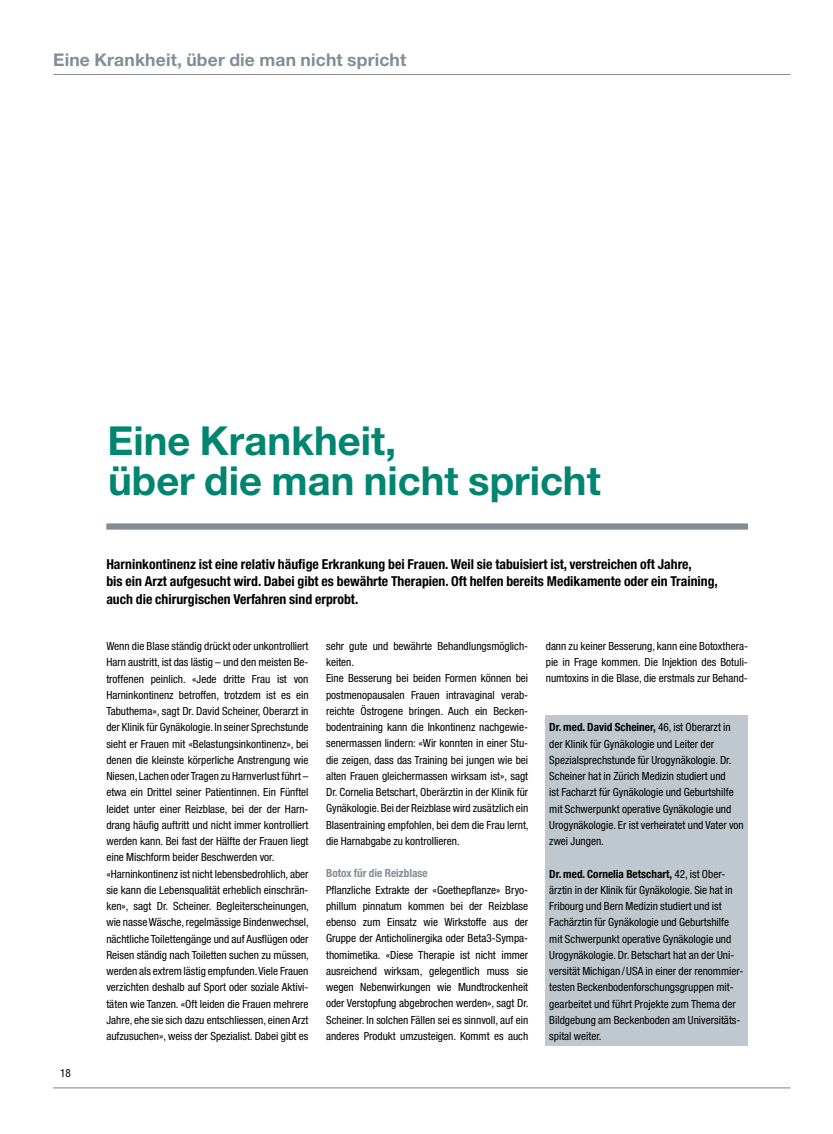
<style>
.page{position:relative;width:833px;height:1134px;background:#fff}
.page>*{position:absolute;margin:0;border:0;box-sizing:border-box;transform-origin:0 0}
.t1{font:700 40px/40px "Helvetica Neue LT Std";color:#008571}
.t2{font:700 17.5px "Helvetica Neue LT Std";letter-spacing:.01em;color:#808e96}
.t3{font:700 condensed 13.75px/17.5px "Helvetica Neue LT Pro";color:#000}
.t4{font:condensed 11.25px/16.2px "Helvetica Neue LT Pro";color:#000}
.t5{font:700 condensed 11.25px "Helvetica Neue LT Pro";color:#808e96}
.s1{font-weight:700}
</style>
<div class="page">
<hr style="left:53px;top:1088px;width:737px;height:1px;background:#000">
<hr style="left:53px;top:74px;width:737px;height:1px;background:#000">
<div style="left:106px;top:523px;width:642px;height:7px;background:#808e96"></div>
<div style="left:546px;top:715px;width:202px;height:331px;background:#bec8ce"></div>
<h2 class="t2" style="left:53px;top:49px;width:355px">Eine Krankheit, über die man nicht spricht</h2>
<h1 class="t1" style="left:108px;top:420px;width:495px">Eine Krankheit,<br>über die man nicht spricht</h1>
<p class="t3" style="left:106px;top:555px;width:613px">Harninkontinenz ist eine relativ häufige Erkrankung bei Frauen. Weil sie tabuisiert ist, verstreichen oft Jahre,<br>bis ein Arzt aufgesucht wird. Dabei gibt es bewährte Therapien. Oft helfen bereits Medikamente oder ein Training, auch die chirurgischen Verfahren sind erprobt.</p>
<p class="t4" style="left:60px;top:1065px;width:12px">18</p>
<p class="t4" style="left:106px;top:638px;width:204px">Wenn die Blase ständig drückt oder unkontrolliert Harn austritt, ist das lästig – und den meisten Be&shy;troffenen peinlich. «Jede dritte Frau ist von Harninkontinenz betroffen, trotzdem ist es ein Tabuthema», sagt Dr. David Scheiner, Oberarzt in der Klinik für Gynäkologie. In seiner Sprechstunde sieht er Frauen mit «Belastungsinkontinenz», bei denen die kleinste körperliche Anstrengung wie Niesen, Lachen oder Tragen zu Harnverlust führt – etwa ein Drittel seiner Patientinnen. Ein Fünftel leidet unter einer Reizblase, bei der der Harn&shy;drang häufig auftritt und nicht immer kontrolliert werden kann. Bei fast der Hälfte der Frauen liegt eine Mischform beider Beschwerden vor. «Harninkontinenz ist nicht lebensbedrohlich, aber sie kann die Lebensqualität erheblich einschrän&shy;ken», sagt Dr. Scheiner. Begleiterscheinungen, wie nasse Wäsche, regelmässige Bindenwechsel, nächtliche Toilettengänge und auf Ausflügen oder Reisen ständig nach Toiletten suchen zu müssen, werden als extrem lästig empfunden. Viele Frauen verzichten deshalb auf Sport oder soziale Aktivi&shy;täten wie Tanzen. «Oft leiden die Frauen mehrere Jahre, ehe sie sich dazu entschliessen, einen Arzt aufzusuchen», weiss der Spezialist. Dabei gibt es</p>
<p class="t4" style="left:326px;top:638px;width:204px">sehr gute und bewährte Behandlungsmöglich&shy;keiten.<br>Eine Besserung bei beiden Formen können bei postmenopausalen Frauen intravaginal verab&shy;reichte Östrogene bringen. Auch ein Becken&shy;bodentraining kann die Inkontinenz nachgewie&shy;senermassen lindern: «Wir konnten in einer Stu&shy;die zeigen, dass das Training bei jungen wie bei alten Frauen gleichermassen wirksam ist», sagt Dr. Cornelia Betschart, Oberärztin in der Klinik für Gynäkologie. Bei der Reizblase wird zusätzlich ein Blasentraining empfohlen, bei dem die Frau lernt, die Harnabgabe zu kontrollieren.</p>
<p class="t5" style="left:326px;top:867px;width:103px">Botox für die Reizblase</p>
<p class="t4" style="left:326px;top:881px;width:204px;text-align:justify">Pflanzliche Extrakte der «Goethepflanze» Bryo&shy;phillum pinnatum kommen bei der Reizblase ebenso zum Einsatz wie Wirkstoffe aus der Gruppe der Anticholinergika oder Beta3-Sympa&shy;thomimetika. «Diese Therapie ist nicht immer ausreichend wirksam, gelegentlich muss sie wegen Nebenwirkungen wie Mundtrockenheit oder Verstopfung abgebrochen werden», sagt Dr.<br>Scheiner. In solchen Fällen sei es sinnvoll, auf ein anderes Produkt umzusteigen. Kommt es auch</p>
<p class="t4" style="left:546px;top:638px;width:204px;text-align:justify">dann zu keiner Besserung, kann eine Botoxthera&shy;pie in Frage kommen. Die Injektion des Botuli&shy;numtoxins in die Blase, die erstmals zur Behand-</p>
<p class="t4" style="left:549px;top:719px;width:196px"><span class="s1">Dr. med. David Scheiner,</span> 46, ist Oberarzt in der Klinik für Gynäkologie und Leiter der Spezialsprechstunde für Urogynäkologie. Dr.<br>Scheiner hat in Zürich Medizin studiert und<br>ist Facharzt für Gynäkologie und Geburtshilfe mit Schwerpunkt operative Gynäkologie und Urogynäkologie. Er ist verheiratet und Vater von zwei Jungen.</p>
<p class="t4" style="left:549px;top:865px;width:195px"><span class="s1">Dr. med. Cornelia Betschart,</span> 42, ist Ober&shy;ärztin in der Klinik für Gynäkologie. Sie hat in Fribourg und Bern Medizin studiert und ist Fachärztin für Gynäkologie und Geburtshilfe mit Schwerpunkt operative Gynäkologie und Urogynäkologie. Dr. Betschart hat an der Uni&shy;versität Michigan /USA in einer der renommier&shy;testen Beckenbodenforschungsgruppen mit&shy;gearbeitet und führt Projekte zum Thema der Bildgebung am Beckenboden am Universitäts&shy;spital weiter.</p>
</div>
